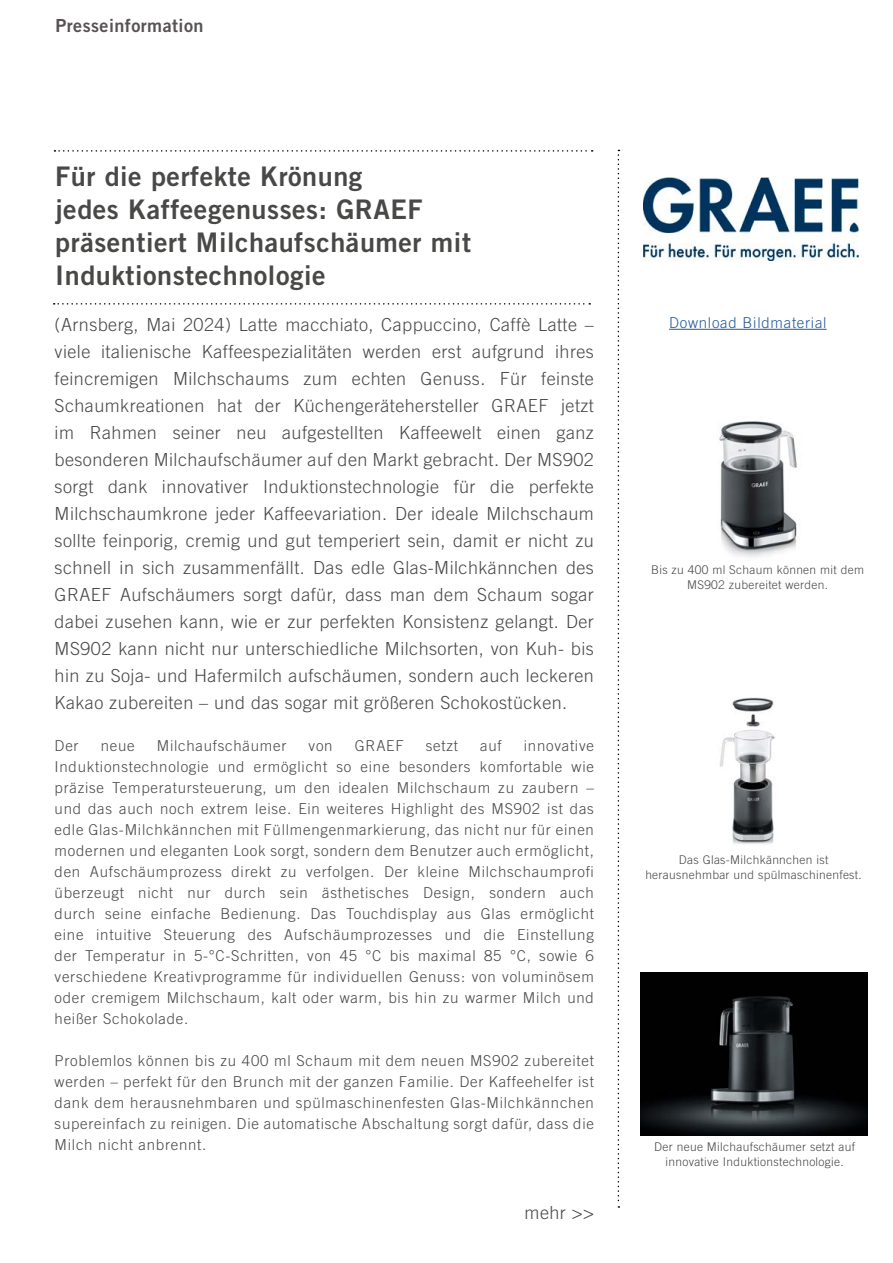
<style>
.page{position:relative;width:893px;height:1263px;background:#fff}
.page>*{position:absolute;margin:0;border:0;box-sizing:border-box;transform-origin:0 0}
.Überschrift_PM{font:27px/33px "Trade Gothic LT Bold Two";letter-spacing:.02em;color:#484847}
.Teaser_PM{font:300 18px/27px "Trade Gothic LT";letter-spacing:.025em;color:#484847;text-align:justify}
.t1{font:18px "Trade Gothic LT Bold Two";letter-spacing:.025em;color:#585353}
.Fließtext_PM{font:300 15px/21px "Trade Gothic LT";letter-spacing:.05em;color:#484847;text-align:justify}
.Fließtext_PM-2{font:300 15px "Trade Gothic LT";letter-spacing:.05em;color:#245a9c}
.Boilerplate_PM{font:300 12px/15px "Trade Gothic LT";letter-spacing:.025em;color:#484847;text-align:center}
</style>
<div class="page">
<img style="left:644px;top:178px;width:214px;height:83px">
<svg style="left:54px;top:150px;width:539px;height:2px"></svg>
<svg style="left:54px;top:303px;width:536px;height:2px"></svg>
<svg style="left:618px;top:150px;width:1px;height:1058px"></svg>
<hr style="left:669px;top:329px;width:158px;height:1px;background:#245a9c">
<img style="left:720px;top:697px;width:55px;height:147px">
<img style="left:640px;top:973px;width:227px;height:163px">
<img style="left:719px;top:421px;width:78px;height:136px">
<p class="t1" style="left:55px;top:14px;width:150px">Presseinformation</p>
<p class="Überschrift_PM" style="left:55px;top:159px;width:417px">Für die perfekte Krönung<br>jedes Kaffeegenusses: GRAEF präsentiert Milchaufschäumer mit<br>Induktionstechnologie</p>
<p class="Teaser_PM" style="left:55px;top:311px;width:541px">(Arnsberg, Mai 2024) Latte macchiato, Cappuccino, Caffè Latte – viele italienische Kaffeespezialitäten werden erst aufgrund ihres feincremigen Milchschaums zum echten Genuss. Für feinste Schaumkreationen hat der Küchengerätehersteller GRAEF jetzt im Rahmen seiner neu aufgestellten Kaffeewelt einen ganz besonderen Milchaufschäumer auf den Markt gebracht. Der MS902 sorgt dank innovativer Induktionstechnologie für die perfekte Milchschaumkrone jeder Kaffeevariation. Der ideale Milchschaum sollte feinporig, cremig und gut temperiert sein, damit er nicht zu schnell in sich zusammenfällt. Das edle Glas-Milchkännchen des GRAEF Aufschäumers sorgt dafür, dass man dem Schaum sogar dabei zusehen kann, wie er zur perfekten Konsistenz gelangt. Der MS902 kann nicht nur unterschiedliche Milchsorten, von Kuh- bis hin zu Soja- und Hafermilch aufschäumen, sondern auch leckeren Kakao zubereiten – und das sogar mit größeren Schokostücken.</p>
<p class="Fließtext_PM" style="left:55px;top:735px;width:26px">Der</p>
<p class="Fließtext_PM" style="left:101px;top:735px;width:35px">neue</p>
<p class="Fließtext_PM" style="left:157px;top:735px;width:131px">Milchaufschäumer</p>
<p class="Fließtext_PM" style="left:309px;top:735px;width:25px">von</p>
<p class="Fließtext_PM" style="left:355px;top:735px;width:50px">GRAEF</p>
<p class="Fließtext_PM" style="left:426px;top:735px;width:34px">setzt</p>
<p class="Fließtext_PM" style="left:480px;top:735px;width:23px">auf</p>
<p class="Fließtext_PM" style="left:55px;top:735px;width:541px;text-indent:469px">innovative Induktionstechnologie und ermöglicht so eine besonders komfortable wie präzise Temperatursteuerung, um den idealen Milchschaum zu zaubern – und das auch noch extrem leise. Ein weiteres Highlight des MS902 ist das edle Glas-Milchkännchen mit Füllmengenmarkierung, das nicht nur für einen modernen und eleganten Look sorgt, sondern dem Benutzer auch ermöglicht, den Aufschäumprozess direkt zu verfolgen. Der kleine Milchschaumprofi überzeugt nicht nur durch sein ästhetisches Design, sondern auch durch seine einfache Bedienung. Das Touchdisplay aus Glas ermöglicht eine intuitive Steuerung des Aufschäumprozesses und die Einstellung der Temperatur in 5-°C-Schritten, von 45 °C bis maximal 85 °C, sowie 6 verschiedene Kreativprogramme für individuellen Genuss: von voluminösem oder cremigem Milchschaum, kalt oder warm, bis hin zu warmer Milch und heißer Schokolade.</p>
<p class="Fließtext_PM" style="left:55px;top:1050px;width:541px">Problemlos können bis zu 400 ml Schaum mit dem neuen MS902 zubereitet werden – perfekt für den Brunch mit der ganzen Familie. Der Kaffeehelfer ist dank dem herausnehmbaren und spülmaschinenfesten Glas-Milchkännchen supereinfach zu reinigen. Die automatische Abschaltung sorgt dafür, dass die Milch nicht anbrennt.</p>
<p class="Teaser_PM" style="left:525px;top:1198px;width:71px">mehr &gt;&gt;</p>
<p class="Fließtext_PM-2" style="left:669px;top:314px;width:159px">Download Bildmaterial</p>
<p class="Boilerplate_PM" style="left:651px;top:562px;width:214px">Bis zu 400 ml Schaum können mit dem<br>MS902 zubereitet werden.</p>
<p class="Boilerplate_PM" style="left:679px;top:852px;width:151px">Das Glas-Milchkännchen ist</p>
<p class="Boilerplate_PM" style="left:645px;top:867px;width:218px">herausnehmbar und spülmaschinenfest.</p>
<p class="Boilerplate_PM" style="left:654px;top:1139px;width:202px">Der neue Milchaufschäumer setzt auf innovative Induktionstechnologie.</p>
</div>
